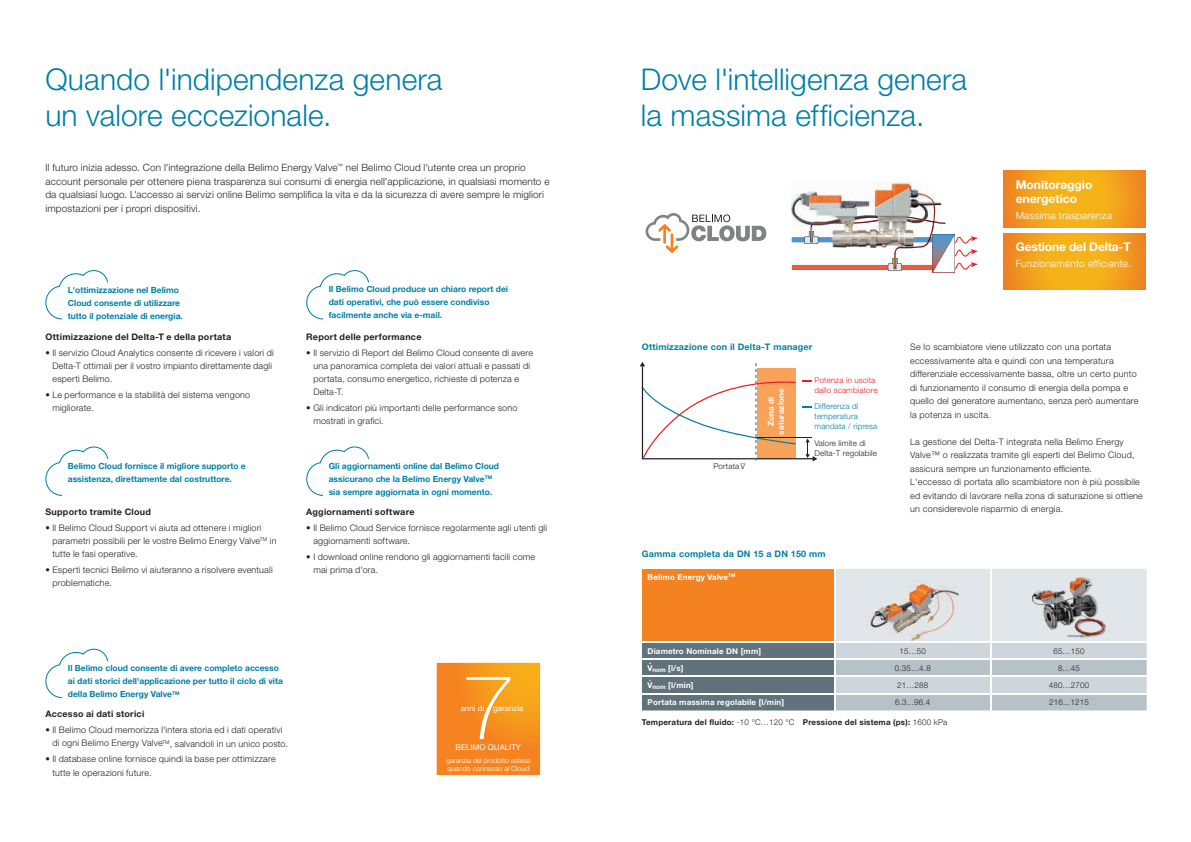
<style>
.page{position:relative;width:1191px;height:842px;background:#fff}
.page>*{position:absolute;margin:0;border:0;box-sizing:border-box;transform-origin:0 0}
.t1{font:300 30px/36px "Helvetica Neue LT Std";letter-spacing:.005em;color:#0180a5}
.t2{font:700 12px/14px "Helvetica Neue LT Std";color:#fff}
.t3{font:300 10px/13.5px "Helvetica Neue LT Std";letter-spacing:.015em;color:#231f20}
.t4{font:300 10px "Helvetica Neue LT Std";letter-spacing:.025em;color:#fff}
.t5{font:300 9px/13.5px "Helvetica Neue LT Std";letter-spacing:.02em;color:#231f20}
.t6{font:700 9px "Helvetica Neue LT Std";letter-spacing:.03em;color:#231f20}
.t7{font:700 9px "Helvetica Neue LT Std";letter-spacing:.02em;color:#0180a5}
.t8{font:700 8.5px/13px "Helvetica Neue LT Std";color:#0180a5}
.t9{font:700 8px/9.9px "Helvetica Neue LT Std";letter-spacing:.02em;color:#fff;text-align:center}
.t10{font:300 8px/9.9px "Helvetica Neue LT Std";letter-spacing:.015em;color:#231f20}
.t11{font:700 8px "Helvetica Neue LT Std";letter-spacing:.025em;color:#231f20}
.t12{font:300 8px/9.9px "Helvetica Neue LT Std";letter-spacing:.015em;color:#0180a5}
.t13{font:300 8px/9.9px "Helvetica Neue LT Std";letter-spacing:.015em;color:#ee1d23}
.t14{font:8px "Helvetica Neue LT Std";color:#fafbfb}
.t15{font:300 7px/7.8px "Helvetica Neue LTW1 G";letter-spacing:-.01em;color:#fff}
.s1{font-weight:300}
</style>
<div class="page">
<img style="left:1003px;top:171px;width:142px;height:56px">
<img style="left:1003px;top:233px;width:142px;height:57px">
<svg style="left:436px;top:662px;width:104px;height:114px;background:#f6942b"></svg>
<svg style="left:45px;top:270px;width:63px;height:49px"></svg>
<svg style="left:306px;top:270px;width:63px;height:49px"></svg>
<svg style="left:45px;top:446px;width:63px;height:50px"></svg>
<svg style="left:306px;top:446px;width:63px;height:50px"></svg>
<svg style="left:45px;top:649px;width:63px;height:49px"></svg>
<svg style="left:642px;top:569px;width:504px;height:141px;background:#c4b19e"></svg>
<hr style="left:642px;top:642px;width:192px;height:1px;background:#fff">
<hr style="left:642px;top:659px;width:192px;height:1px;background:#fff">
<hr style="left:642px;top:676px;width:192px;height:1px;background:#fff">
<hr style="left:642px;top:693px;width:192px;height:1px;background:#fff">
<hr style="left:990px;top:569px;width:1px;height:73px;background:#fff">
<hr style="left:834px;top:569px;width:1px;height:73px;background:#fff">
<img style="left:866px;top:581px;width:93px;height:62px">
<img style="left:1032px;top:577px;width:73px;height:61px">
<img style="left:1032px;top:590px;width:24px;height:17px">
<img style="left:1056px;top:577px;width:49px;height:30px">
<img style="left:1043px;top:607px;width:13px;height:22px">
<img style="left:1056px;top:607px;width:45px;height:30px">
<svg style="left:645px;top:213px;width:121px;height:40px"></svg>
<img style="left:791px;top:183px;width:143px;height:60px">
<svg style="left:792px;top:202px;width:186px;height:71px"></svg>
<svg style="left:640px;top:362px;width:177px;height:99px"></svg>
<h1 class="t1" style="left:45px;top:61px;width:398px">Quando l'indipendenza genera un valore eccezionale.</h1>
<p class="t3" style="left:45px;top:160px;width:505px">Il futuro inizia adesso. Con l'integrazione della Belimo Energy Valve<sup>™</sup> nel Belimo Cloud l'utente crea un proprio account personale per ottenere piena trasparenza sui consumi di energia nell'applicazione, in qualsiasi momento e da qualsiasi luogo. L'accesso ai servizi online Belimo semplifica la vita e da la sicurezza di avere sempre le migliori impostazioni per i propri dispositivi.</p>
<p class="t8" style="left:68px;top:283px;width:117px">L'ottimizzazione nel Belimo<br>Cloud consente di utilizzare tutto il potenziale di energia.</p>
<p class="t8" style="left:329px;top:283px;width:181px">Il Belimo Cloud produce un chiaro report dei dati operativi, che può essere condiviso facilmente anche via e-mail.</p>
<p class="t6" style="left:45px;top:331px;width:187px">Ottimizzazione del Delta-T e della portata</p>
<p class="t5" style="left:52px;top:346px;width:223px;line-height:13px;text-indent:-7px">• Il servizio Cloud Analytics consente di ricevere i valori di<br>Delta-T ottimali per il vostro impianto direttamente dagli esperti Belimo.</p>
<p class="t5" style="left:52px;top:388px;width:199px;line-height:13px;text-indent:-7px">• Le performance e la stabilità del sistema vengono migliorate.</p>
<p class="t6" style="left:306px;top:331px;width:117px">Report delle performance</p>
<p class="t5" style="left:313px;top:346px;width:221px;line-height:13px;text-indent:-7px">• Il servizio di Report del Belimo Cloud consente di avere una panoramica completa dei valori attuali e passati di portata, consumo energetico, richieste di potenza e Delta-T.</p>
<p class="t5" style="left:313px;top:401px;width:205px;line-height:13px;text-indent:-7px">• Gli indicatori più importanti delle performance sono mostrati in grafici.</p>
<p class="t8" style="left:68px;top:459px;width:179px">Belimo Cloud fornisce il migliore supporto e assistenza, direttamente dal costruttore.</p>
<p class="t8" style="left:329px;top:459px;width:172px">Gli aggiornamenti online dal Belimo Cloud assicurano che la Belimo Energy Valve<sup>TM </sup>sia sempre aggiornata in ogni momento.</p>
<p class="t6" style="left:45px;top:506px;width:107px">Supporto tramite Cloud</p>
<p class="t5" style="left:52px;top:521px;width:226px;line-height:13.1px;text-indent:-7px">• Il Belimo Cloud Support vi aiuta ad ottenere i migliori parametri possibili per le vostre Belimo Energy Valve<sup>TM</sup> in tutte le fasi operative.</p>
<p class="t5" style="left:52px;top:563px;width:222px;line-height:13.1px;text-indent:-7px">• Esperti tecnici Belimo vi aiuteranno a risolvere eventuali problematiche.</p>
<p class="t6" style="left:306px;top:506px;width:110px">Aggiornamenti software</p>
<p class="t5" style="left:313px;top:521px;width:235px;line-height:13.1px;text-indent:-7px">• Il Belimo Cloud Service fornisce regolarmente agli utenti gli aggiornamenti software.</p>
<p class="t5" style="left:313px;top:550px;width:223px;line-height:13.1px;text-indent:-7px">• I download online rendono gli aggiornamenti facili come mai prima d'ora.</p>
<p class="t8" style="left:68px;top:662px;width:217px">Il Belimo cloud consente di avere completo accesso ai dati storici dell'applicazione per tutto il ciclo di vita della Belimo Energy Valve<sup>TM</sup></p>
<p class="t6" style="left:45px;top:709px;width:100px">Accesso ai dati storici</p>
<p class="t5" style="left:52px;top:723px;width:237px;line-height:13.1px;text-indent:-7px">• Il Belimo Cloud memorizza l'intera storia ed i dati operativi di ogni Belimo Energy Valve<sup>TM</sup>, salvandoli in un unico posto.</p>
<p class="t5" style="left:52px;top:752px;width:225px;line-height:13.1px;text-indent:-7px">• Il database online fornisce quindi la base per ottimizzare tutte le operazioni future.</p>
<p class="t14" style="left:460px;top:704px;width:64px">anni di garanzia</p>
<p class="t14" style="left:455px;top:742px;width:67px">BELIMO QUALITY</p>
<p class="t15" style="left:446px;top:757px;width:85px">garanzia del prodotto estesa quando connesso al Cloud</p>
<h1 class="t1" style="left:641px;top:61px;width:328px">Dove l'intelligenza genera la massima efficienza.</h1>
<h2 class="t2" style="left:1015px;top:177px;width:78px">Monitoraggio energetico</h2>
<p class="t4" style="left:1015px;top:209px;width:98px">Massima trasparenza</p>
<h2 class="t2" style="left:1015px;top:239px;width:117px">Gestione del Delta-T</h2>
<p class="t4" style="left:1015px;top:257px;width:117px">Funzionamento efficiente.</p>
<p class="t7" style="left:642px;top:342px;width:172px">Ottimizzazione con il Delta-T manager</p>
<p class="t5" style="left:910px;top:340px;width:230px">Se lo scambiatore viene utilizzato con una portata eccessivamente alta e quindi con una temperatura differenziale eccessivamente bassa, oltre un certo punto di funzionamento il consumo di energia della pompa e quello del generatore aumentano, senza però aumentare la potenza in uscita.</p>
<p class="t5" style="left:910px;top:435px;width:234px">La gestione del Delta-T integrata nella Belimo Energy Valve™ o realizzata tramite gli esperti del Belimo Cloud, assicura sempre un funzionamento efficiente.<br>L'eccesso di portata allo scambiatore non è più possibile ed evitando di lavorare nella zona di saturazione si ottiene un considerevole risparmio di energia.</p>
<p class="t13" style="left:814px;top:375px;width:65px">Potenza in uscita dallo scambiatore</p>
<p class="t12" style="left:814px;top:401px;width:64px">Differenza di temperatura mandata / ripresa</p>
<p class="t10" style="left:814px;top:438px;width:64px">Valore limite di<br>Delta-T regolabile</p>
<p class="t9" style="left:766px;top:435px;width:48px;rotate:-90deg">Zona di saturazione</p>
<p class="t10" style="left:742px;top:458px;width:4px">·</p>
<p class="t10" style="left:713px;top:461px;width:33px">PortataV</p>
<p class="t7" style="left:642px;top:548px;width:185px">Gamma completa da DN 15 a DN 150 mm</p>
<p class="t9" style="left:647px;top:572px;width:89px">Belimo Energy Valve<sup>TM</sup></p>
<p class="t9" style="left:647px;top:646px;width:115px">Diametro Nominale DN [mm]</p>
<p class="t10" style="left:899px;top:646px;width:28px">15…50</p>
<p class="t10" style="left:1053px;top:646px;width:33px">65…150</p>
<p class="t9" style="left:647px;top:663px;width:37px">V<sub>nom</sub> [l/s]</p>
<p class="t9" style="left:649px;top:656px;width:4px">.</p>
<p class="t10" style="left:894px;top:663px;width:38px">0.35…4.8</p>
<p class="t10" style="left:1058px;top:663px;width:23px">8…45</p>
<p class="t9" style="left:649px;top:673px;width:4px">.</p>
<p class="t9" style="left:647px;top:680px;width:47px">V<sub>nom</sub> [l/min]</p>
<p class="t10" style="left:897px;top:680px;width:33px">21…288</p>
<p class="t10" style="left:1048px;top:680px;width:42px">480…2700</p>
<p class="t9" style="left:647px;top:697px;width:138px">Portata massima regolabile [l/min]</p>
<p class="t10" style="left:895px;top:697px;width:37px">6.3...96.4</p>
<p class="t10" style="left:1049px;top:697px;width:41px">216...1215</p>
<p class="t11" style="left:642px;top:717px;width:307px">Temperatura del fluido: <span class="s1">-10 °C…120 °C</span> Pressione del sistema (ps): <span class="s1">1600 kPa</span></p>
</div>
